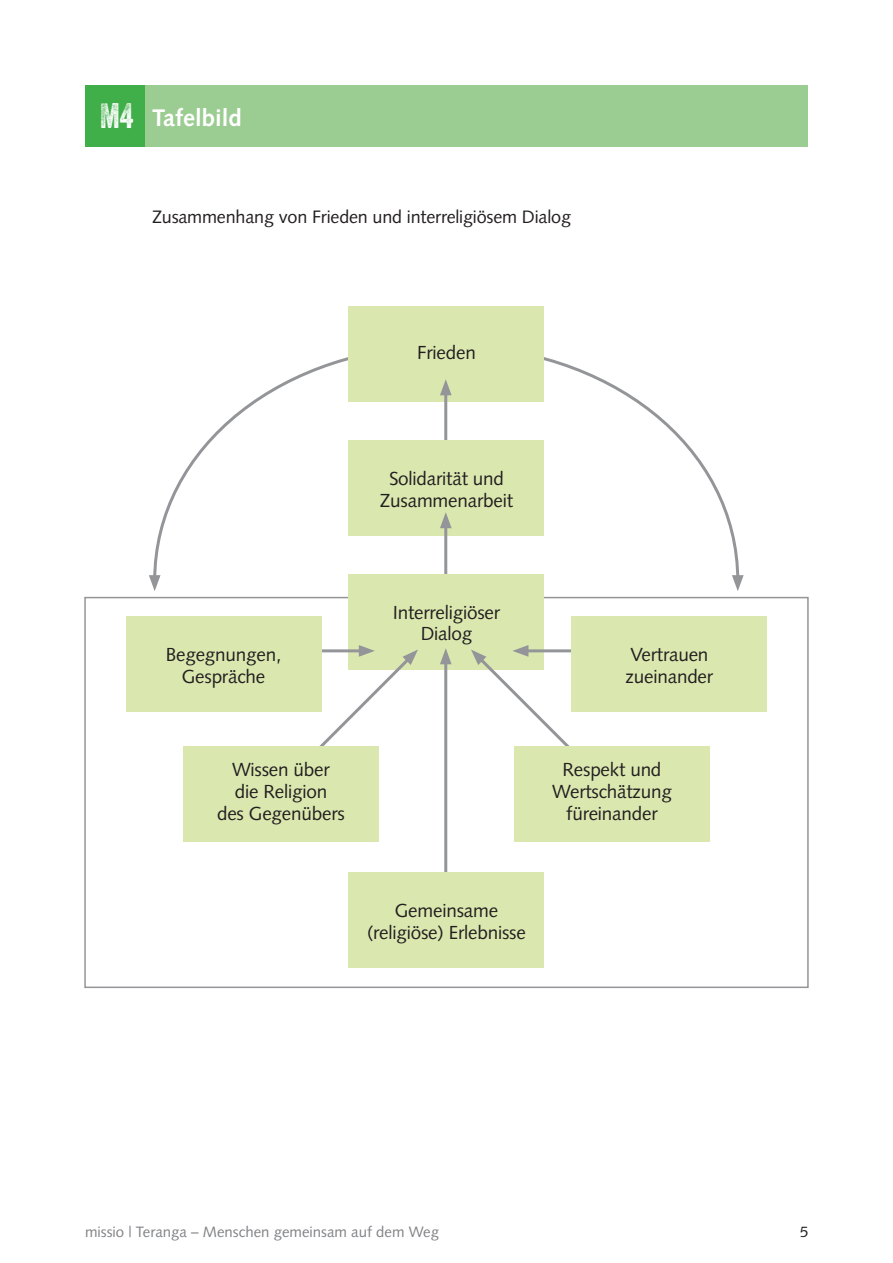
<style>
.page{position:relative;width:893px;height:1263px;background:#fff}
.page>*{position:absolute;margin:0;border:0;box-sizing:border-box;transform-origin:0 0}
.t1{font:700 24px "Syntax LT Pro";color:#fff}
.t2{font:18.9px/21.6px "Syntax LT Pro";letter-spacing:-.01em;color:#231f20;text-align:center}
.t3{font:18px "Syntax LT Pro";letter-spacing:-.01em;color:#231f20}
.t4{font:15px "Syntax LT Pro";color:#808285}
.t5{font:15px "Syntax LT Pro";color:#231f20}
.s1{font-family:"Veneer Three";font-weight:400;font-size:34.5px}
</style>
<div class="page">
<svg style="left:544px;top:357px;width:196px;height:218px"></svg>
<svg style="left:732px;top:575px;width:12px;height:16px"></svg>
<svg style="left:153px;top:343px;width:295px;height:241px"></svg>
<svg style="left:149px;top:575px;width:12px;height:16px"></svg>
<div style="left:84px;top:597px;width:725px;height:391px;border:2px solid #939598"></div>
<div style="left:85px;top:85px;width:723px;height:62px;background:#9bcc91"></div>
<div style="left:85px;top:85px;width:60px;height:62px;background:#40ae49"></div>
<div style="left:349px;top:306px;width:195px;height:96px;background:#dae8b0"></div>
<hr style="left:444px;top:390px;width:3px;height:58px;background:#939598">
<svg style="left:440px;top:379px;width:12px;height:16px"></svg>
<div style="left:349px;top:440px;width:195px;height:96px;background:#dae8b0"></div>
<hr style="left:444px;top:522px;width:3px;height:118px;background:#939598">
<svg style="left:440px;top:512px;width:12px;height:16px"></svg>
<div style="left:349px;top:574px;width:195px;height:96px;background:#dae8b0"></div>
<hr style="left:444px;top:659px;width:3px;height:230px;background:#939598">
<svg style="left:440px;top:648px;width:12px;height:16px"></svg>
<div style="left:572px;top:616px;width:195px;height:96px;background:#dae8b0"></div>
<div style="left:126px;top:616px;width:195px;height:96px;background:#dae8b0"></div>
<svg style="left:319px;top:645px;width:99px;height:101px"></svg>
<svg style="left:471px;top:645px;width:101px;height:101px"></svg>
<div style="left:183px;top:746px;width:196px;height:95px;background:#dae8b0"></div>
<div style="left:514px;top:746px;width:196px;height:95px;background:#dae8b0"></div>
<div style="left:349px;top:873px;width:195px;height:95px;background:#dae8b0"></div>
<p class="t1" style="left:100px;top:103px;width:143px"><span class="s1">M4</span> Tafelbild</p>
<p class="t3" style="left:152px;top:206px;width:420px">Zusammenhang von Frieden und interreligiösem Dialog</p>
<p class="t2" style="left:417px;top:341px;width:60px">Frieden</p>
<p class="t2" style="left:380px;top:468px;width:135px">Solidarität und<br>Zusammenarbeit</p>
<p class="t2" style="left:166px;top:644px;width:117px">Begegnungen,<br>Gespräche</p>
<p class="t2" style="left:393px;top:602px;width:109px">Interreligiöser<br>Dialog</p>
<p class="t2" style="left:626px;top:644px;width:89px;text-align:left">Vertrauen zueinander</p>
<p class="t2" style="left:217px;top:759px;width:129px">Wissen über<br>die Religion<br>des Gegenübers</p>
<p class="t2" style="left:552px;top:759px;width:121px">Respekt und<br>Wertschätzung füreinander</p>
<p class="t2" style="left:367px;top:900px;width:160px">Gemeinsame (religiöse) Erlebnisse</p>
<p class="t4" style="left:85px;top:1223px;width:356px">missio | Teranga – Menschen gemeinsam auf dem Weg</p>
<p class="t5" style="left:800px;top:1223px;width:10px">5</p>
</div>
